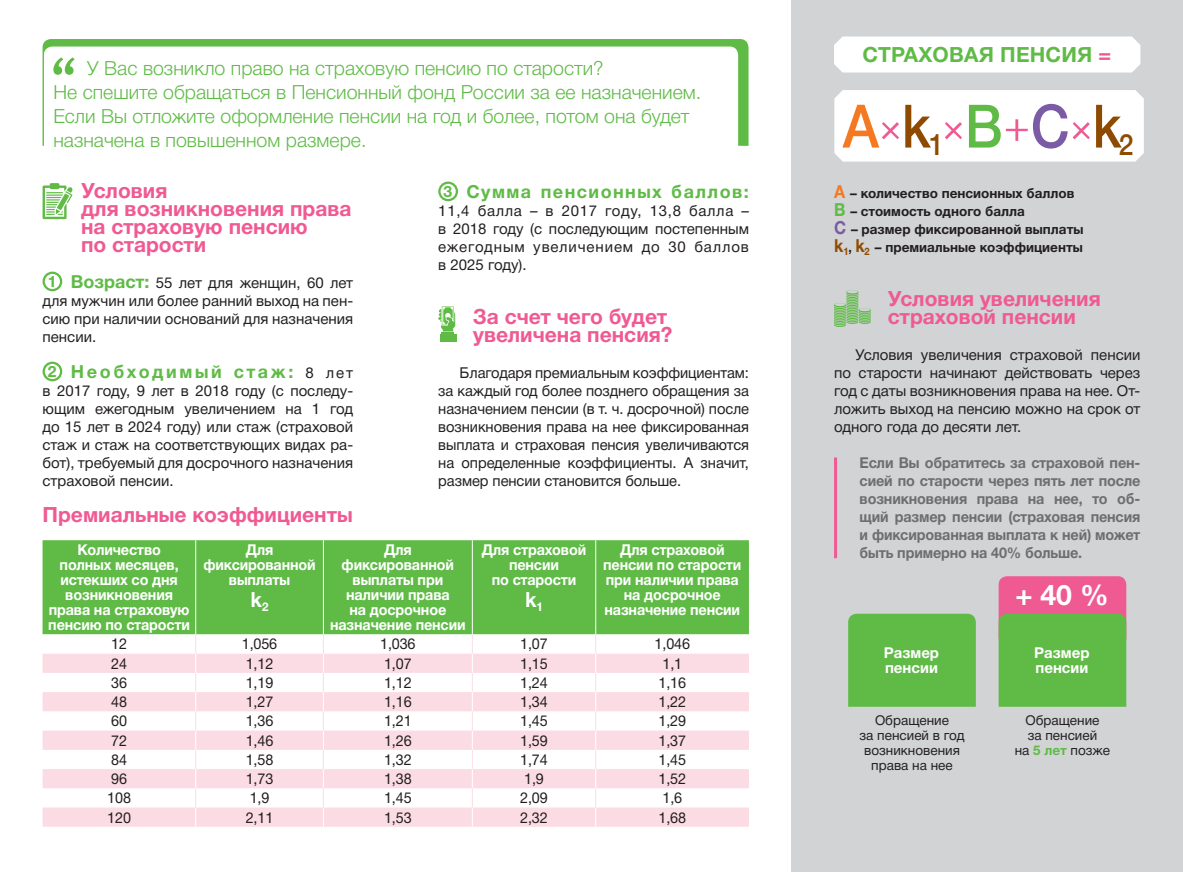
<style>
.page{position:relative;width:1183px;height:872px;background:#fff}
.page>*{position:absolute;margin:0;border:0;box-sizing:border-box;transform-origin:0 0}
.t1{font:500 60px "Helvetica Neue Cyr";color:#8e4a01;scale:.9 1}
.t2{font:700 28.5px "Helvetica Neue Cyr";color:#fff}
.t3{font:700 21px/18px "Helvetica Neue Cyr";color:#f05a93}
.t4{font:700 21px "Helvetica Neue Cyr";letter-spacing:.01em;color:#5fbb46}
.t5{font:700 21px "Helvetica Neue Cyr";color:#fff;scale:.96 1}
.t6{font:300 19.5px/24px "Helvetica Neue Cyr";color:#5fbb46}
.t7{font:700 18px "Helvetica Neue Cyr";letter-spacing:.08em;color:#5fbb46}
.t8{font:700 18px "Helvetica Neue Cyr";letter-spacing:.145em;color:#5fbb46}
.t9{font:700 15.75px "Helvetica Neue Cyr";color:#5fbb46}
.t10{font:15px/18px "Helvetica Neue Cyr";color:#231f20;text-align:justify}
.t11{font:700 15px/15px "Helvetica Neue Cyr";letter-spacing:-.01em;color:#fff;text-align:center;scale:.96 1}
.t12{font:15px "Helvetica Neue Cyr";color:#231f20;scale:.96 1}
.t13{font:700 15px/18px "Helvetica Neue Cyr";letter-spacing:-.01em;color:#6d6e70;text-align:justify;scale:.96 1}
.t14{font:700 15px/15px "Helvetica Neue Cyr";letter-spacing:-.01em;color:#fff}
.t15{font:700 13.5px/18px "Helvetica Neue Cyr";color:#231f20}
.t16{font:13.5px/15px "Helvetica Neue Cyr";color:#231f20;text-align:center}
.s1{font-weight:700;font-size:18px;color:#5fbb46}
.s2{font-weight:400;font-size:15px;color:#231f20}
.s3{color:#f05a93}
.s4{color:#f47920}
.s5{color:#5fbb46}
.s6{color:#7b5aa6}
.s7{font-size:18px;color:#f47920}
.s8{font-size:18px;color:#5fbb46}
.s9{font-size:18px;color:#7b5aa6}
.s10{font-size:18px;color:#8e4a01}
.s11{font-weight:700;color:#5fbb46}
</style>
<div class="page">
<div style="left:791px;top:0;width:391px;height:872px;background:#d1d3d4"></div>
<svg style="left:43px;top:39px;width:705px;height:107px;background:#68be50"></svg>
<svg style="left:44px;top:47px;width:694px;height:99px"></svg>
<svg style="left:53px;top:57px;width:21px;height:18px"></svg>
<div style="left:50px;top:183px;width:9px;height:6px;background:#5fbb46"></div>
<svg style="left:43px;top:185px;width:30px;height:34px"></svg>
<svg style="left:438px;top:306px;width:17px;height:27px"></svg>
<div style="left:439px;top:334px;width:17px;height:8px;background:#5fbb46"></div>
<div style="left:43px;top:540px;width:705px;height:94px;background:#5fbb46"></div>
<svg style="left:43px;top:634px;width:705px;height:1px"></svg>
<svg style="left:43px;top:653px;width:705px;height:173px;fill:#fcdce4"></svg>
<hr style="left:195px;top:540px;width:1px;height:94px;background:#fff">
<hr style="left:323px;top:540px;width:1px;height:94px;background:#fff">
<hr style="left:472px;top:540px;width:1px;height:94px;background:#fff">
<hr style="left:595px;top:540px;width:1px;height:94px;background:#fff">
<svg style="left:195px;top:634px;width:1px;height:192px"></svg>
<svg style="left:323px;top:634px;width:1px;height:192px"></svg>
<svg style="left:472px;top:634px;width:1px;height:192px"></svg>
<svg style="left:595px;top:634px;width:1px;height:192px"></svg>
<div style="left:834px;top:36px;width:306px;height:36px;background:#fff"></div>
<svg style="left:834px;top:290px;width:36px;height:37px"></svg>
<hr style="left:833px;top:457px;width:3px;height:101px;background:#f05a93">
<div style="left:848px;top:613px;width:127px;height:93px;background:#5fbb46"></div>
<svg style="left:998px;top:576px;width:127px;height:130px;background:#899f5d"></svg>
<div style="left:834px;top:90px;width:309px;height:72px;background:#fff"></div>
<div style="left:43px;top:271px;width:19px;height:20px;border:2px solid #5fbb46;border-radius:50%"></div>
<div style="left:438px;top:181px;width:20px;height:20px;border:2px solid #5fbb46;border-radius:50%"></div>
<div style="left:43px;top:361px;width:19px;height:20px;border:2px solid #5fbb46;border-radius:50%"></div>
<h3 class="t6" style="left:53px;top:58px;width:649px;text-indent:34px">У Вас возникло право на страховую пенсию по старости?<br>Не спешите обращаться в Пенсионный фонд России за ее назначением.<br>Если Вы отложите оформление пенсии на год и более, потом она будет назначена в повышенном размере.</h3>
<h3 class="t3" style="left:81px;top:184px;width:272px">Условия<br>для возникновения права на страховую пенсию<br>по старости</h3>
<p class="t10" style="left:43px;top:276px;width:312px;text-indent:28px"><span class="s1">Возраст:</span> 55 лет для женщин, 60 лет для мужчин или более ранний выход на пен&shy;сию при наличии оснований для назначения пенсии.</p>
<p class="t8" style="left:71px;top:365px;width:284px">Необходимый стаж: <span class="s2">8 лет</span></p>
<p class="t10" style="left:43px;top:384px;width:312px">в 2017 году, 9 лет в 2018 году (с последу&shy;ющим ежегодным увеличением на 1 год до 15 лет в 2024 году) или стаж (страховой стаж и стаж на соответствующих видах ра&shy;бот), требуемый для досрочного назначения страховой пенсии.</p>
<h3 class="t3" style="left:43px;top:508px;width:311px">Премиальные коэффициенты</h3>
<p class="t7" style="left:466px;top:185px;width:284px">Сумма пенсионных баллов:</p>
<p class="t10" style="left:438px;top:204px;width:312px">11,4 балла – в 2017 году, 13,8 балла – в 2018 году (с последующим постепенным ежегодным увеличением до 30 баллов в 2025 году).</p>
<h3 class="t3" style="left:473px;top:310px;width:201px">За счет чего будет увеличена пенсия?</h3>
<p class="t10" style="left:438px;top:366px;width:312px;text-indent:21px">Благодаря премиальным коэффициентам: за каждый год более позднего обращения за назначением пенсии (в т. ч. досрочной) после возникновения права на нее фиксированная выплата и страховая пенсия увеличиваются на определенные коэффициенты. А значит, размер пенсии становится больше.</p>
<p class="t9" style="left:443px;top:186px;width:10px">3</p>
<p class="t9" style="left:48px;top:276px;width:10px">1</p>
<p class="t9" style="left:48px;top:366px;width:10px">2</p>
<p class="t11" style="left:48px;top:544px;width:149px">Количество<br>полных месяцев, истекших со дня возникновения права на страховую пенсию по старости</p>
<p class="t11" style="left:203px;top:544px;width:119px">Для фиксированной выплаты</p>
<h3 class="t5" style="left:250px;top:591px;width:20px">k<sub>2</sub></h3>
<p class="t11" style="left:330px;top:544px;width:143px">Для фиксированной выплаты при наличии права<br>на досрочное назначение пенсии</p>
<p class="t11" style="left:481px;top:544px;width:110px">Для страховой пенсии<br>по старости</p>
<h3 class="t5" style="left:525px;top:591px;width:20px">k<sub>1</sub></h3>
<p class="t11" style="left:603px;top:544px;width:145px">Для страховой пенсии по старости при наличии права на досрочное назначение пенсии</p>
<p class="t12" style="left:111px;top:638px;width:18px">12</p>
<p class="t12" style="left:242px;top:638px;width:38px">1,056</p>
<p class="t12" style="left:380px;top:638px;width:38px">1,036</p>
<p class="t12" style="left:520px;top:638px;width:30px">1,07</p>
<p class="t12" style="left:654px;top:638px;width:38px">1,046</p>
<p class="t12" style="left:111px;top:658px;width:18px">24</p>
<p class="t12" style="left:246px;top:658px;width:30px">1,12</p>
<p class="t12" style="left:384px;top:658px;width:30px">1,07</p>
<p class="t12" style="left:520px;top:658px;width:30px">1,15</p>
<p class="t12" style="left:662px;top:658px;width:22px">1,1</p>
<p class="t12" style="left:111px;top:677px;width:18px">36</p>
<p class="t12" style="left:246px;top:677px;width:30px">1,19</p>
<p class="t12" style="left:384px;top:677px;width:30px">1,12</p>
<p class="t12" style="left:520px;top:677px;width:30px">1,24</p>
<p class="t12" style="left:658px;top:677px;width:30px">1,16</p>
<p class="t12" style="left:111px;top:696px;width:18px">48</p>
<p class="t12" style="left:246px;top:696px;width:30px">1,27</p>
<p class="t12" style="left:384px;top:696px;width:30px">1,16</p>
<p class="t12" style="left:520px;top:696px;width:30px">1,34</p>
<p class="t12" style="left:658px;top:696px;width:30px">1,22</p>
<p class="t12" style="left:111px;top:715px;width:18px">60</p>
<p class="t12" style="left:246px;top:715px;width:30px">1,36</p>
<p class="t12" style="left:384px;top:715px;width:30px">1,21</p>
<p class="t12" style="left:520px;top:715px;width:30px">1,45</p>
<p class="t12" style="left:658px;top:715px;width:30px">1,29</p>
<p class="t12" style="left:111px;top:735px;width:18px">72</p>
<p class="t12" style="left:246px;top:735px;width:30px">1,46</p>
<p class="t12" style="left:384px;top:735px;width:30px">1,26</p>
<p class="t12" style="left:520px;top:735px;width:30px">1,59</p>
<p class="t12" style="left:658px;top:735px;width:30px">1,37</p>
<p class="t12" style="left:111px;top:754px;width:18px">84</p>
<p class="t12" style="left:246px;top:754px;width:30px">1,58</p>
<p class="t12" style="left:384px;top:754px;width:30px">1,32</p>
<p class="t12" style="left:520px;top:754px;width:30px">1,74</p>
<p class="t12" style="left:658px;top:754px;width:30px">1,45</p>
<p class="t12" style="left:111px;top:773px;width:18px">96</p>
<p class="t12" style="left:246px;top:773px;width:30px">1,73</p>
<p class="t12" style="left:384px;top:773px;width:30px">1,38</p>
<p class="t12" style="left:524px;top:773px;width:22px">1,9</p>
<p class="t12" style="left:658px;top:773px;width:30px">1,52</p>
<p class="t12" style="left:107px;top:792px;width:26px">108</p>
<p class="t12" style="left:250px;top:792px;width:22px">1,9</p>
<p class="t12" style="left:384px;top:792px;width:30px">1,45</p>
<p class="t12" style="left:520px;top:792px;width:30px">2,09</p>
<p class="t12" style="left:662px;top:792px;width:22px">1,6</p>
<p class="t12" style="left:107px;top:811px;width:26px">120</p>
<p class="t12" style="left:246px;top:811px;width:30px">2,11</p>
<p class="t12" style="left:384px;top:811px;width:30px">1,53</p>
<p class="t12" style="left:520px;top:811px;width:30px">2,32</p>
<p class="t12" style="left:658px;top:811px;width:30px">1,68</p>
<h3 class="t4" style="left:862px;top:47px;width:250px">СТРАХОВАЯ ПЕНСИЯ <span class="s3">=</span></h3>
<h1 class="t1" style="left:842px;top:105px;width:325px"><span class="s4">A</span>k<sub>1</sub> <span class="s5">B</span><span class="s6">C</span>k<sub>2</sub></h1>
<p class="t15" style="left:833px;top:186px;width:251px"><span class="s7">A</span> – количество пенсионных баллов<br><span class="s8">B</span> – стоимость одного балла<br><span class="s9">C</span> – размер фиксированной выплаты <span class="s10">k</span><sub>1</sub>, <span class="s10">k</span><sub>2</sub> – премиальные коэффициенты</p>
<h3 class="t3" style="left:887px;top:292px;width:214px">Условия увеличения страховой пенсии</h3>
<p class="t10" style="left:833px;top:348px;width:308px;text-indent:21px">Условия увеличения страховой пенсии по старости начинают действовать через год с даты возникновения права на нее. От&shy;ложить выход на пенсию можно на срок от одного года до десяти лет.</p>
<p class="t13" style="left:859px;top:455px;width:294px">Если Вы обратитесь за страховой пен&shy;сией по старости через пять лет после возникновения права на нее, то об&shy;щий размер пенсии (страховая пенсия и фиксированная выплата к ней) может быть примерно на 40% больше.</p>
<h2 class="t2" style="left:1015px;top:585px;width:95px">+ 40 %</h2>
<p class="t14" style="left:883px;top:647px;width:57px">Размер пенсии</p>
<p class="t14" style="left:1033px;top:647px;width:57px">Размер пенсии</p>
<p class="t16" style="left:859px;top:714px;width:106px">Обращение<br>за пенсией в год возникновения права на нее</p>
<p class="t16" style="left:1014px;top:714px;width:97px">Обращение<br>за пенсией<br>на <span class="s11">5 лет</span> позже</p>
</div>
